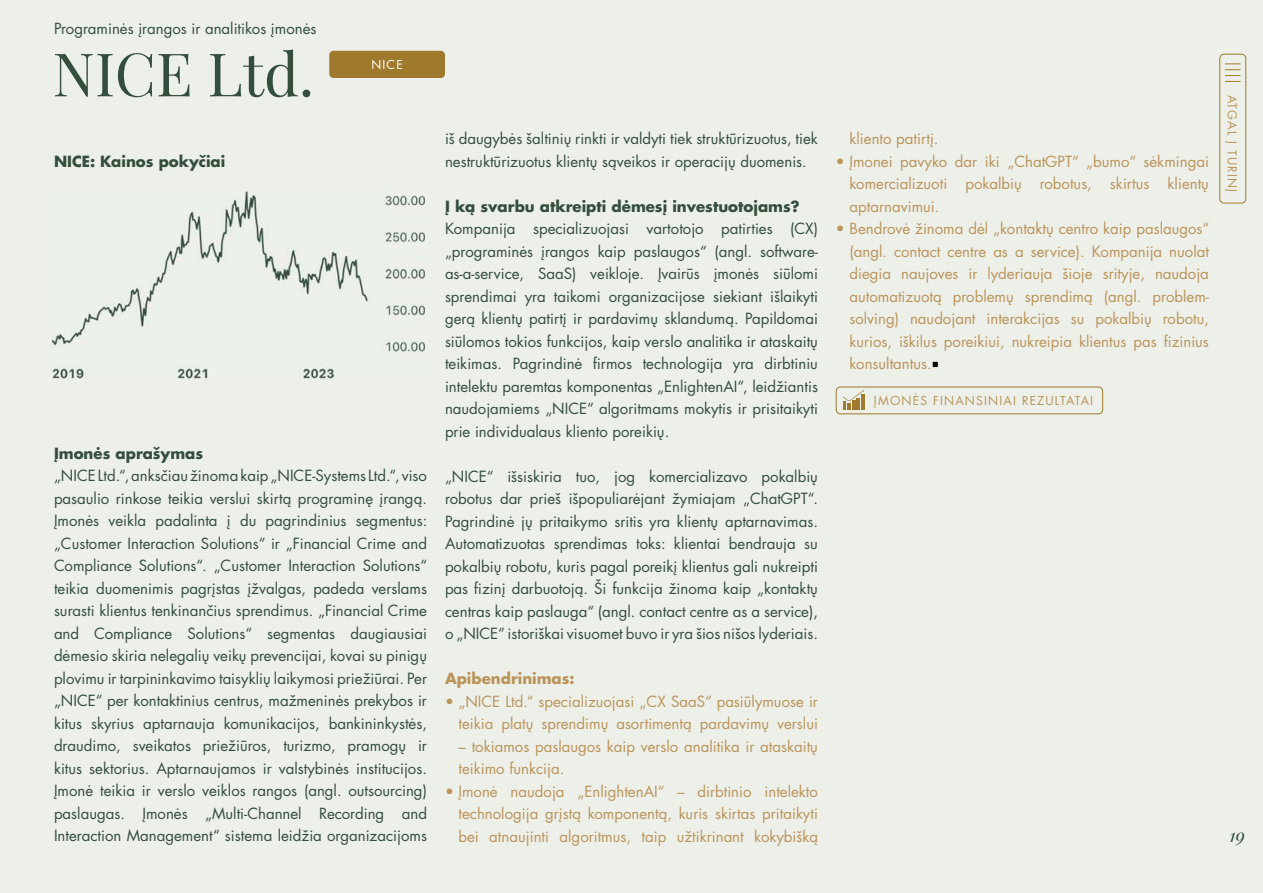
<style>
.page{position:relative;width:1263px;height:893px;background:#edefe9}
.page>*{position:absolute;margin:0;border:0;box-sizing:border-box;transform-origin:0 0}
.t1{font:60px "Playfair Display";color:#334e3d}
.t2{font:italic 18px "Playfair Display";color:#334e3d}
.t3{font:15px/22.5px "Futura LT Pro";color:#334e3d;text-align:justify}
.t4{font:15px/22.5px "Futura LT Pro";color:#ba9459;text-align:justify}
.t5{font:700 15px "Futura LT Pro";color:#334e3d}
.t6{font:700 15px "Futura LT Pro";color:#ba9459}
.t7{font:12px "Futura LT Pro";letter-spacing:.1em;color:#ba9459}
.t8{font:12px "Futura LT Pro";color:#fff}
.s1{font-family:"Minion Pro";font-size:18px;color:#000}
</style>
<div class="page">
<div style="left:329px;top:51px;width:116px;height:27px;background:#9f7a2c;border-radius:4px"></div>
<div style="left:1219px;top:54px;width:27px;height:149px;border:1px solid #9f7a2c;border-radius:4px"></div>
<svg style="left:1225px;top:64px;width:15px;height:18px"></svg>
<img style="left:52px;top:189px;width:373px;height:190px">
<div style="left:836px;top:387px;width:267px;height:27px;border:1px solid #9f7a2c;border-radius:4px"></div>
<svg style="left:843px;top:390px;width:21px;height:20px"></svg>
<p class="t3" style="left:54px;top:17px;width:264px">Programinės įrangos ir analitikos įmonės</p>
<h1 class="t1" style="left:52px;top:27px;width:263px">NICE Ltd.</h1>
<p class="t5" style="left:54px;top:150px;width:173px">NICE: Kainos pokyčiai</p>
<p class="t8" style="left:371px;top:57px;width:33px">NICE</p>
<p class="t5" style="left:54px;top:442px;width:151px">Įmonės aprašymas</p>
<p class="t3" style="left:54px;top:464px;width:375px">„NICE Ltd.“, anksčiau žinoma kaip „NICE-Systems Ltd.“, viso pasaulio rinkose teikia verslui skirtą programinę įrangą.<br>Įmonės veikla padalinta į du pagrindinius segmentus: „Customer Interaction Solutions“ ir „Financial Crime and Compliance Solutions“. „Customer Interaction Solutions“ teikia duomenimis pagrįstas įžvalgas, padeda verslams surasti klientus tenkinančius sprendimus. „Financial Crime and Compliance Solutions“ segmentas daugiausiai dėmesio skiria nelegalių veikų prevencijai, kovai su pinigų plovimu ir tarpininkavimo taisyklių laikymosi priežiūrai. Per „NICE“ per kontaktinius centrus, mažmeninės prekybos ir kitus skyrius aptarnauja komunikacijos, bankininkystės, draudimo, sveikatos priežiūros, turizmo, pramogų ir kitus sektorius. Aptarnaujamos ir valstybinės institucijos.<br>Įmonė teikia ir verslo veiklos rangos (angl. outsourcing) paslaugas. Įmonės „Multi-Channel Recording and Interaction Management“ sistema leidžia organizacijoms</p>
<p class="t3" style="left:445px;top:127px;width:374px">iš daugybės šaltinių rinkti ir valdyti tiek struktūrizuotus, tiek nestruktūrizuotus klientų sąveikos ir operacijų duomenis.</p>
<p class="t5" style="left:445px;top:194px;width:356px">Į ką svarbu atkreipti dėmesį investuotojams?</p>
<p class="t3" style="left:445px;top:217px;width:374px">Kompanija specializuojasi vartotojo patirties (CX) „programinės įrangos kaip paslaugos“ (angl. software&shy;as-a-service, SaaS) veikloje. Įvairūs įmonės siūlomi sprendimai yra taikomi organizacijose siekiant išlaikyti gerą klientų patirtį ir pardavimų sklandumą. Papildomai siūlomos tokios funkcijos, kaip verslo analitika ir ataskaitų teikimas. Pagrindinė firmos technologija yra dirbtiniu intelektu paremtas komponentas „EnlightenAI“, leidžiantis naudojamiems „NICE“ algoritmams mokytis ir prisitaikyti prie individualaus kliento poreikių.</p>
<p class="t3" style="left:445px;top:465px;width:374px">„NICE“ išsiskiria tuo, jog komercializavo pokalbių robotus dar prieš išpopuliarėjant žymiajam „ChatGPT“.<br>Pagrindinė jų pritaikymo sritis yra klientų aptarnavimas.<br>Automatizuotas sprendimas toks: klientai bendrauja su pokalbių robotu, kuris pagal poreikį klientus gali nukreipti pas fizinį darbuotoją. Ši funkcija žinoma kaip „kontaktų centras kaip paslauga“ (angl. contact centre as a service), o „NICE“ istoriškai visuomet buvo ir yra šios nišos lyderiais.</p>
<p class="t6" style="left:445px;top:667px;width:131px">Apibendrinimas:</p>
<p class="t4" style="left:445px;top:690px;width:374px;text-align:right">• „NICE Ltd.“ specializuojasi „CX SaaS“ pasiūlymuose ir teikia platų sprendimų asortimentą pardavimų verslui</p>
<p class="t4" style="left:458px;top:735px;width:361px">– tokiamos paslaugos kaip verslo analitika ir ataskaitų teikimo funkcija.</p>
<p class="t4" style="left:458px;top:780px;width:361px;text-indent:-14px">• Įmonė naudoja „EnlightenAI“ – dirbtinio intelekto technologija grįstą komponentą, kuris skirtas pritaikyti bei atnaujinti algoritmus, taip užtikrinant kokybišką</p>
<p class="t4" style="left:849px;top:127px;width:91px">kliento patirtį.</p>
<p class="t4" style="left:849px;top:150px;width:361px;text-indent:-14px">• Įmonei pavyko dar iki „ChatGPT“ „bumo“ sėkmingai komercializuoti pokalbių robotus, skirtus klientų aptarnavimui.</p>
<p class="t4" style="left:849px;top:217px;width:361px;text-indent:-14px">• Bendrovė žinoma dėl „kontaktų centro kaip paslaugos“ (angl. contact centre as a service). Kompanija nuolat diegia naujoves ir lyderiauja šioje srityje, naudoja automatizuotą problemų sprendimą (angl. problem&shy;solving) naudojant interakcijas su pokalbių robotu, kurios, iškilus poreikiui, nukreipia klientus pas fizinius konsultantus.<span class="s1">■</span></p>
<p class="t7" style="left:874px;top:393px;width:221px">ĮMONĖS FINANSINIAI REZULTATAI</p>
<p class="t7" style="left:1240px;top:95px;width:99px;rotate:90deg">ATGAL Į TURINĮ</p>
<p class="t2" style="left:1229px;top:821px;width:17px">19</p>
</div>
